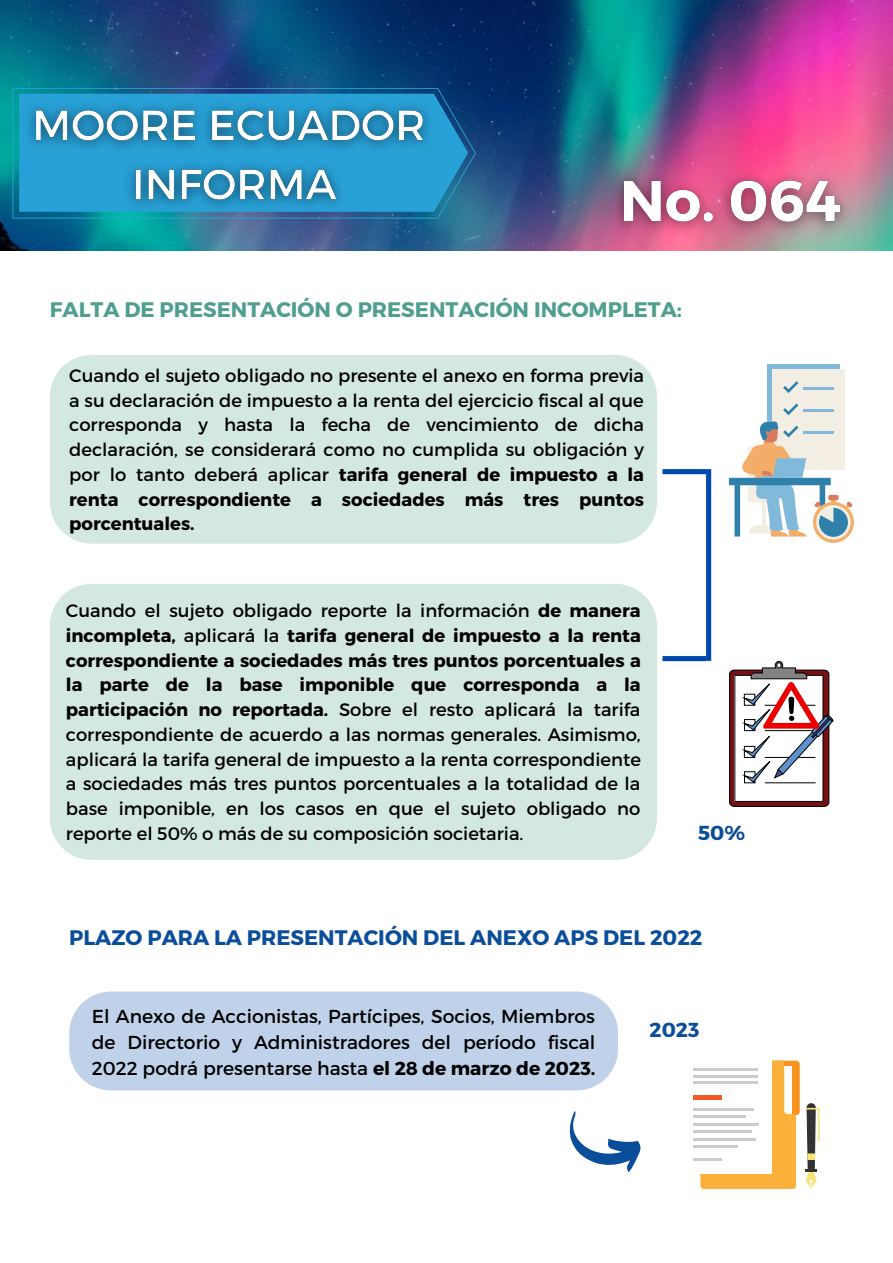
<style>
.page{position:relative;width:893px;height:1263px;background:#fff}
.page>*{position:absolute;margin:0;border:0;box-sizing:border-box;transform-origin:0 0}
.t1{font:700 21px "Montserrat";color:#4f9e8e}
.t2{font:700 21px "Montserrat";color:#0a4d9a}
.t3{font:700 20.25px "Montserrat";color:#0a4d9a}
.t4{font:18.75px/25.9px "Montserrat";color:#000;text-align:justify}
.t5{font:18px/24.8px "Montserrat";color:#000;text-align:justify}
.s1{font-weight:700}
</style>
<div class="page">
<img style="left:0;top:0;width:893px;height:250px">
<svg style="left:12px;top:88px;width:464px;height:131px;background:#1c6291"></svg>
<div style="left:50px;top:355px;width:607px;height:188px;background:#d3e7e3"></div>
<div style="left:706px;top:469px;width:5px;height:192px;background:#004aad"></div>
<div style="left:662px;top:656px;width:44px;height:5px;background:#004aad"></div>
<div style="left:662px;top:469px;width:44px;height:5px;background:#004aad"></div>
<div style="left:50px;top:584px;width:607px;height:276px;background:#d3e7e3"></div>
<div style="left:69px;top:991px;width:549px;height:99px;background:#c0d2ea"></div>
<svg style="left:700px;top:1060px;width:99px;height:129px;background:#fbb956"></svg>
<div style="left:678px;top:1054px;width:93px;height:120px;background:#fff"></div>
<hr style="left:693px;top:1068px;width:64px;height:2px;background:#ccc">
<hr style="left:693px;top:1075px;width:64px;height:2px;background:#ccc">
<hr style="left:693px;top:1082px;width:64px;height:2px;background:#ccc">
<div style="left:693px;top:1095px;width:28px;height:5px;background:#f15a24"></div>
<hr style="left:693px;top:1158px;width:28px;height:3px;background:#ccc">
<hr style="left:693px;top:1108px;width:60px;height:2px;background:#ccc">
<hr style="left:693px;top:1115px;width:52px;height:3px;background:#ccc">
<hr style="left:693px;top:1123px;width:66px;height:2px;background:#ccc">
<hr style="left:693px;top:1130px;width:58px;height:3px;background:#ccc">
<hr style="left:693px;top:1138px;width:62px;height:2px;background:#ccc">
<hr style="left:693px;top:1145px;width:44px;height:3px;background:#ccc">
<svg style="left:805px;top:1103px;width:14px;height:87px"></svg>
<div style="left:807px;top:1153px;width:8px;height:7px;background:#f7e277"></div>
<div style="left:767px;top:365px;width:72px;height:100px;background:#80b9da"></div>
<div style="left:772px;top:369px;width:73px;height:101px;background:#f3eee4"></div>
<svg style="left:729px;top:381px;width:125px;height:162px"></svg>
<svg style="left:729px;top:661px;width:104px;height:146px"></svg>
<img style="left:14px;top:82px;width:440px;height:145px">
<img style="left:600px;top:146px;width:260px;height:105px">
<svg style="left:569px;top:1111px;width:72px;height:62px"></svg>
<p class="t1" style="left:50px;top:296px;width:633px">FALTA DE PRESENTACIÓN O PRESENTACIÓN INCOMPLETA:</p>
<p class="t5" style="left:69px;top:362px;width:576px">Cuando el sujeto obligado no presente el anexo en forma previa a su declaración de impuesto a la renta del ejercicio fiscal al que corresponda y hasta la fecha de vencimiento de dicha declaración, se considerará como no cumplida su obligación y por lo tanto deberá aplicar <span class="s1">tarifa general de impuesto a la renta correspondiente a sociedades más tres puntos porcentuales.</span></p>
<p class="t5" style="left:66px;top:597px;width:576px">Cuando el sujeto obligado reporte la información <span class="s1">de manera incompleta,</span> aplicará la <span class="s1">tarifa general de impuesto a la renta correspondiente a sociedades más tres puntos porcentuales a la parte de la base imponible que corresponda a la participación no reportada.</span> Sobre el resto aplicará la tarifa correspondiente de acuerdo a las normas generales. Asimismo, aplicará la tarifa general de impuesto a la renta correspondiente a sociedades más tres puntos porcentuales a la totalidad de la base imponible, en los casos en que el sujeto obligado no reporte el 50% o más de su composición societaria.</p>
<p class="t3" style="left:698px;top:819px;width:49px">50%</p>
<p class="t2" style="left:69px;top:924px;width:635px">PLAZO PARA LA PRESENTACIÓN DEL ANEXO APS DEL 2022</p>
<p class="t4" style="left:92px;top:1002px;width:505px">El Anexo de Accionistas, Partícipes, Socios, Miembros de Directorio y Administradores del período fiscal 2022 podrá presentarse hasta <span class="s1">el 28 de marzo de 2023.</span></p>
<p class="t3" style="left:649px;top:1017px;width:51px">2023</p>
</div>
